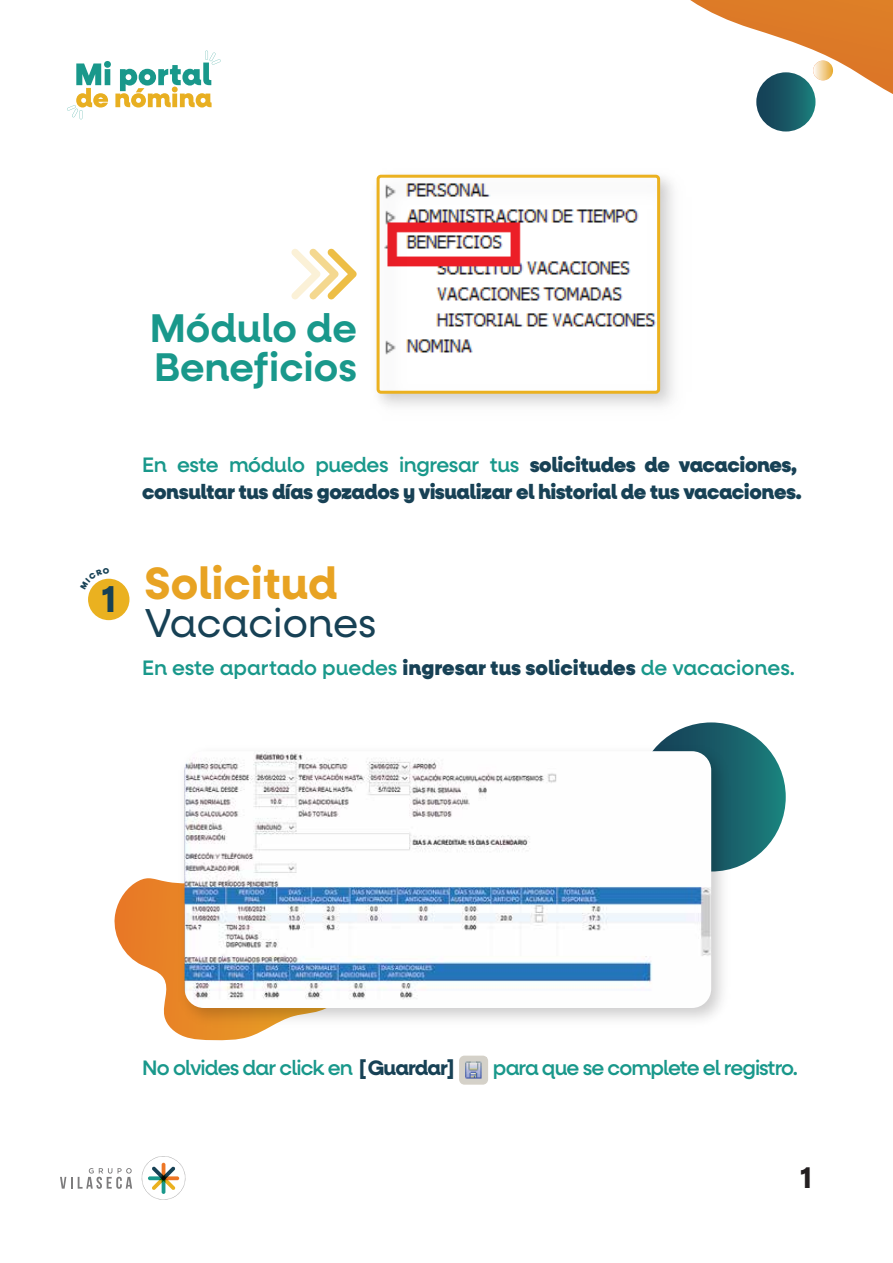
<style>
.page{position:relative;width:893px;height:1263px;background:#fff}
.page>*{position:absolute;margin:0;border:0;box-sizing:border-box;transform-origin:0 0}
.t1{font:700 45.45px "Neulis Alt";color:#e8a323}
.t2{font:40.5px "Neulis Alt";color:#174155}
.t3{font:600 40.2px/38.4px "Neulis Alt";color:#19988b}
.t4{font:700 30px "Neulis Alt";color:#231f20}
.t5{font:900 21px/27.2px "Neulis Alt";letter-spacing:-.02em;color:#174155}
.t6{font:500 21px "Neulis Alt";letter-spacing:-.04em;color:#19988b}
.t7{font:500 21px "Neulis Alt";color:#19988b}
.s1{font-weight:500;color:#19988b}
.s2{font-weight:900;color:#174155}
.s3{font-weight:700;color:#174155}
</style>
<div class="page">
<svg style="left:114px;top:878px;width:146px;height:162px"></svg>
<svg style="left:140px;top:1154px;width:47px;height:48px"></svg>
<svg style="left:142px;top:1156px;width:43px;height:44px"></svg>
<svg style="left:60px;top:1168px;width:72px;height:21px"></svg>
<svg style="left:756px;top:72px;width:59px;height:60px"></svg>
<svg style="left:637px;top:722px;width:149px;height:149px"></svg>
<svg style="left:690px;top:0;width:203px;height:94px"></svg>
<svg style="left:291px;top:249px;width:66px;height:50px"></svg>
<div style="left:88px;top:579px;width:41px;height:41px;background:#eab120;border-radius:50%"></div>
<div style="left:459px;top:1056px;width:29px;height:29px;background:#d5d1c8;border-radius:5px"></div>
<img style="left:465px;top:1061px;width:17px;height:18px">
<img style="left:376px;top:174px;width:297px;height:232px">
<div style="left:377px;top:175px;width:283px;height:219px;border:3px solid #ebb120;border-radius:3px"></div>
<img style="left:172px;top:739px;width:564px;height:293px">
<img style="left:185px;top:751px;width:526px;height:257px">
<svg style="left:67px;top:51px;width:154px;height:68px"></svg>
<svg style="left:90px;top:578px;width:19px;height:12px"></svg>
<h3 class="t3" style="left:150px;top:310px;width:209px">Módulo de<br>Beneficios</h3>
<p class="t5" style="left:142px;top:452px;width:661px"><span class="s1">En este módulo puedes ingresar tus</span> solicitudes de vacaciones, consultar tus días gozados y visualizar el historial de tus vacaciones.</p>
<h1 class="t1" style="left:101px;top:557px;width:238px"><sub>1</sub> Solicitud</h1>
<h2 class="t2" style="left:145px;top:600px;width:233px">Vacaciones</h2>
<p class="t7" style="left:142px;top:655px;width:654px">En este apartado puedes <span class="s2">ingresar tus solicitudes</span> de vacaciones.</p>
<p class="t6" style="left:142px;top:1056px;width:314px">No olvides dar click en <span class="s3">[ Guardar]</span></p>
<p class="t6" style="left:493px;top:1056px;width:306px">para que se complete el registro.</p>
<h3 class="t4" style="left:800px;top:1159px;width:13px">1</h3>
</div>
